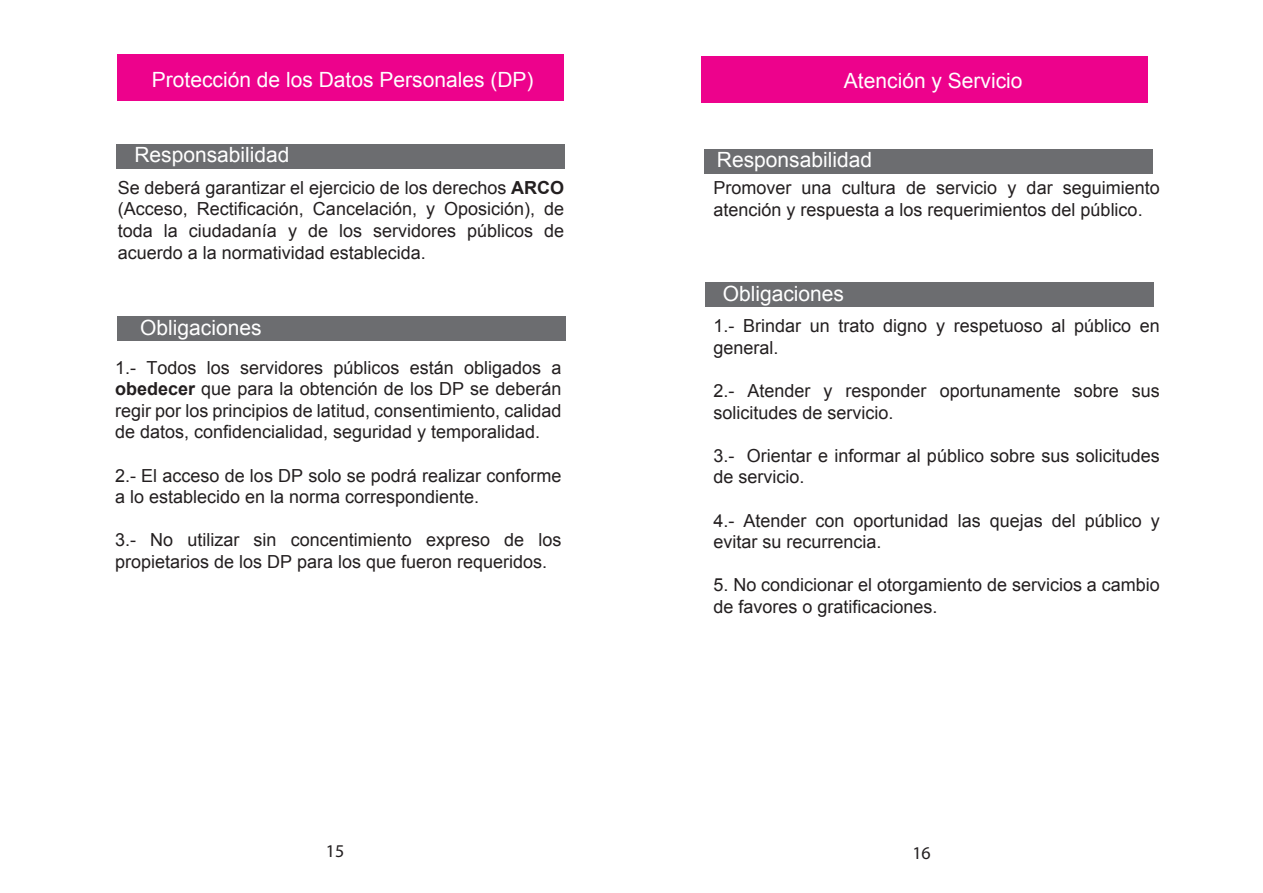
<style>
.page{position:relative;width:1263px;height:893px;background:#fff}
.page>*{position:absolute;margin:0;border:0;box-sizing:border-box;transform-origin:0 0}
.t1{font:21px "Arial";color:#fff}
.t2{font:18px/21.6px "Arial";color:#231f20}
.t3{font:18px "Myriad Pro";color:#231f20}
.s1{font-weight:700}
</style>
<div class="page">
<div style="left:705px;top:282px;width:449px;height:25px;background:#6c6d70"></div>
<div style="left:704px;top:149px;width:449px;height:25px;background:#6c6d70"></div>
<div style="left:117px;top:316px;width:448px;height:25px;background:#6c6d70"></div>
<div style="left:116px;top:144px;width:449px;height:25px;background:#6c6d70"></div>
<div style="left:117px;top:54px;width:446px;height:47px;background:#ed028c"></div>
<div style="left:702px;top:56px;width:446px;height:46px;background:#ed028c"></div>
<p class="t1" style="left:152px;top:66px;width:383px">Protección de los Datos Personales (DP)</p>
<p class="t1" style="left:844px;top:67px;width:180px">Atención y Servicio</p>
<p class="t1" style="left:134px;top:141px;width:157px">Responsabilidad</p>
<p class="t1" style="left:717px;top:146px;width:157px">Responsabilidad</p>
<p class="t2" style="left:118px;top:177px;width:448px;text-align:justify">Se deberá garantizar el ejercicio de los derechos <span class="s1">ARCO </span>(Acceso, Rectificación, Cancelación, y Oposición), de toda la ciudadanía y de los servidores públicos de acuerdo a la normatividad establecida.</p>
<p class="t2" style="left:713px;top:177px;width:448px">Promover una cultura de servicio y dar seguimiento atención y respuesta a los requerimientos del público.</p>
<p class="t1" style="left:723px;top:280px;width:123px">Obligaciones</p>
<p class="t1" style="left:140px;top:314px;width:123px">Obligaciones</p>
<p class="t2" style="left:115px;top:357px;width:448px;text-align:justify">1.- Todos los servidores públicos están obligados a <span class="s1">obedecer</span> que para la obtención de los DP se deberán regir por los principios de latitud, consentimiento, calidad de datos, confidencialidad, seguridad y temporalidad.</p>
<p class="t2" style="left:115px;top:465px;width:448px">2.- El acceso de los DP solo se podrá realizar conforme a lo establecido en la norma correspondiente.</p>
<p class="t2" style="left:115px;top:529px;width:448px">3.- No utilizar sin concentimiento expreso de los propietarios de los DP para los que fueron requeridos.</p>
<p class="t2" style="left:713px;top:315px;width:448px">1.- Brindar un trato digno y respetuoso al público en general.</p>
<p class="t2" style="left:713px;top:380px;width:448px">2.- Atender y responder oportunamente sobre sus solicitudes de servicio.</p>
<p class="t2" style="left:713px;top:445px;width:448px">3.- Orientar e informar al público sobre sus solicitudes de servicio.</p>
<p class="t2" style="left:713px;top:510px;width:448px">4.- Atender con oportunidad las quejas del público y evitar su recurrencia.</p>
<p class="t2" style="left:713px;top:574px;width:448px">5. No condicionar el otorgamiento de servicios a cambio de favores o gratificaciones.</p>
<p class="t3" style="left:326px;top:840px;width:20px">15</p>
<p class="t3" style="left:912px;top:842px;width:20px">16</p>
</div>
